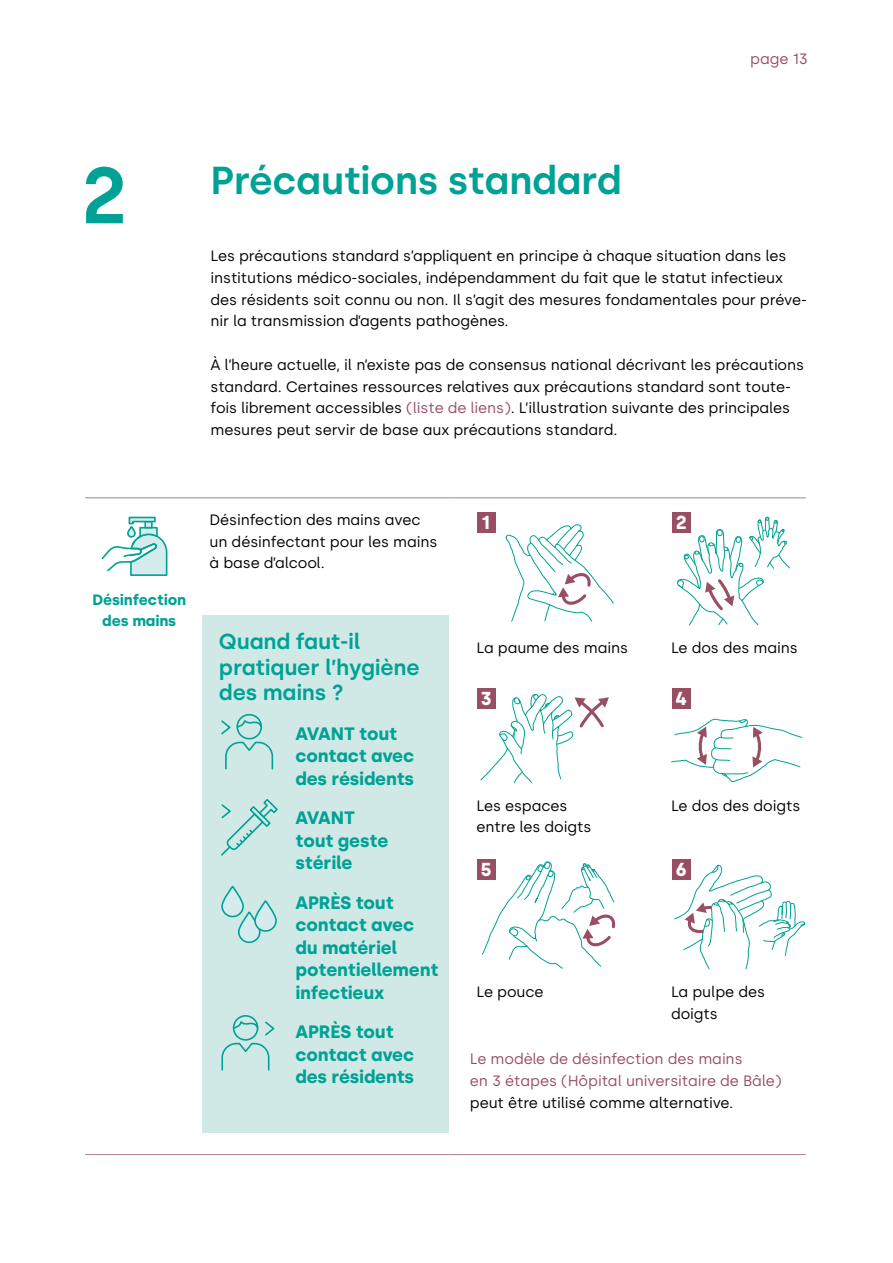
<style>
.page{position:relative;width:893px;height:1263px;background:#fff}
.page>*{position:absolute;margin:0;border:0;box-sizing:border-box;transform-origin:0 0}
.Titelschrift{font:600 79.5px "Silka";color:#00a295}
.Kapiteltitel{font:600 39px "Silka";letter-spacing:-.01em;color:#00a295}
.Zwishentitel_12{font:600 21.75px/25.5px "Silka";letter-spacing:-.01em;color:#00a295}
.t1{font:700 18.75px "Silka";color:#fff}
.Zwishentitel_12-2{font:700 18px/22.5px "Silka";letter-spacing:-.01em;color:#00a295}
.fliesstext{font:15px/21.8px "Silka";letter-spacing:-.005em;color:#000}
.fliesstext-2{font:15px/21.8px "Silka";letter-spacing:-.005em;color:#984f62}
.fliesstext-3{font:700 15px/20.2px "Silka";letter-spacing:-.005em;color:#00a295;text-align:center}
.s1{color:#984f62}
.s2{color:#000}
</style>
<div class="page">
<div style="left:202px;top:616px;width:247px;height:517px;background:#d0e9e6"></div>
<hr style="left:85px;top:497px;width:117px;height:1px;background:#b08189">
<hr style="left:202px;top:497px;width:247px;height:1px;background:#b08189">
<hr style="left:449px;top:497px;width:357px;height:1px;background:#b08189">
<hr style="left:85px;top:1154px;width:117px;height:1px;background:#b08189">
<hr style="left:202px;top:1154px;width:247px;height:1px;background:#b08189">
<hr style="left:449px;top:1154px;width:357px;height:1px;background:#b08189">
<svg style="left:101px;top:516px;width:67px;height:60px"></svg>
<div style="left:477px;top:512px;width:18px;height:21px;background:#984f62"></div>
<svg style="left:505px;top:524px;width:109px;height:98px"></svg>
<div style="left:477px;top:859px;width:18px;height:21px;background:#984f62"></div>
<div style="left:477px;top:688px;width:18px;height:21px;background:#984f62"></div>
<svg style="left:480px;top:694px;width:136px;height:275px"></svg>
<div style="left:672px;top:688px;width:19px;height:21px;background:#984f62"></div>
<svg style="left:671px;top:718px;width:132px;height:64px"></svg>
<div style="left:672px;top:512px;width:19px;height:21px;background:#984f62"></div>
<svg style="left:677px;top:516px;width:113px;height:110px"></svg>
<div style="left:672px;top:859px;width:19px;height:21px;background:#984f62"></div>
<svg style="left:674px;top:864px;width:131px;height:106px"></svg>
<svg style="left:239px;top:912px;width:21px;height:30px"></svg>
<div style="left:238px;top:911px;width:23px;height:32px;border:2px solid #00a295;border-radius:11px"></div>
<svg style="left:255px;top:901px;width:21px;height:30px"></svg>
<div style="left:254px;top:900px;width:23px;height:32px;border:2px solid #00a295;border-radius:11px"></div>
<svg style="left:222px;top:886px;width:21px;height:30px"></svg>
<div style="left:221px;top:886px;width:23px;height:31px;border:2px solid #00a295;border-radius:11px"></div>
<svg style="left:221px;top:1015px;width:54px;height:56px"></svg>
<svg style="left:221px;top:799px;width:57px;height:57px"></svg>
<svg style="left:221px;top:713px;width:53px;height:57px"></svg>
<p class="fliesstext-2" style="left:750px;top:48px;width:59px">page 13</p>
<p class="Titelschrift" style="left:81px;top:148px;width:48px">2</p>
<p class="Kapiteltitel" style="left:210px;top:158px;width:413px">Précautions standard</p>
<p class="fliesstext" style="left:210px;top:245px;width:598px">Les précautions standard s’appliquent en principe à chaque situation dans les institutions médico-sociales, indépendamment du fait que le statut infectieux des résidents soit connu ou non. Il s’agit des mesures fondamentales pour préve&shy;nir la transmission d’agents pathogènes.</p>
<p class="fliesstext" style="left:210px;top:354px;width:595px">À l’heure actuelle, il n’existe pas de consensus national décrivant les précautions standard. Certaines ressources relatives aux précautions standard sont toute&shy;fois librement accessibles <span class="s1">(liste de liens)</span>. L’illustration suivante des principales mesures peut servir de base aux précautions standard.</p>
<p class="fliesstext-3" style="left:92px;top:590px;width:95px">Désinfection des mains</p>
<p class="fliesstext" style="left:210px;top:509px;width:229px">Désinfection des mains avec un désinfectant pour les mains à base d’alcool.</p>
<p class="t1" style="left:482px;top:511px;width:10px">1</p>
<p class="t1" style="left:676px;top:511px;width:13px">2</p>
<p class="Zwishentitel_12" style="left:219px;top:629px;width:202px">Quand faut-il pratiquer l’hygiène des mains ?</p>
<p class="Zwishentitel_12-2" style="left:296px;top:722px;width:120px">AVANT tout contact avec des résidents</p>
<p class="Zwishentitel_12-2" style="left:296px;top:806px;width:94px">AVANT tout geste stérile</p>
<p class="Zwishentitel_12-2" style="left:296px;top:891px;width:144px">APRÈS tout contact avec du matériel potentiellement infectieux</p>
<p class="Zwishentitel_12-2" style="left:296px;top:1020px;width:120px">APRÈS tout contact avec des résidents</p>
<p class="fliesstext" style="left:476px;top:637px;width:153px">La paume des mains</p>
<p class="fliesstext" style="left:671px;top:637px;width:128px">Le dos des mains</p>
<p class="t1" style="left:480px;top:688px;width:13px">3</p>
<p class="t1" style="left:675px;top:688px;width:14px">4</p>
<p class="fliesstext" style="left:476px;top:794px;width:116px">Les espaces entre les doigts</p>
<p class="fliesstext" style="left:671px;top:794px;width:131px">Le dos des doigts</p>
<p class="t1" style="left:480px;top:858px;width:13px">5</p>
<p class="t1" style="left:675px;top:858px;width:13px">6</p>
<p class="fliesstext" style="left:476px;top:981px;width:69px">Le pouce</p>
<p class="fliesstext" style="left:671px;top:981px;width:95px">La pulpe des doigts</p>
<p class="fliesstext-2" style="left:470px;top:1048px;width:313px">Le modèle de désinfection des mains<br>en 3 étapes (Hôpital universitaire de Bâle) <span class="s2">peut être utilisé comme alternative.</span></p>
</div>
